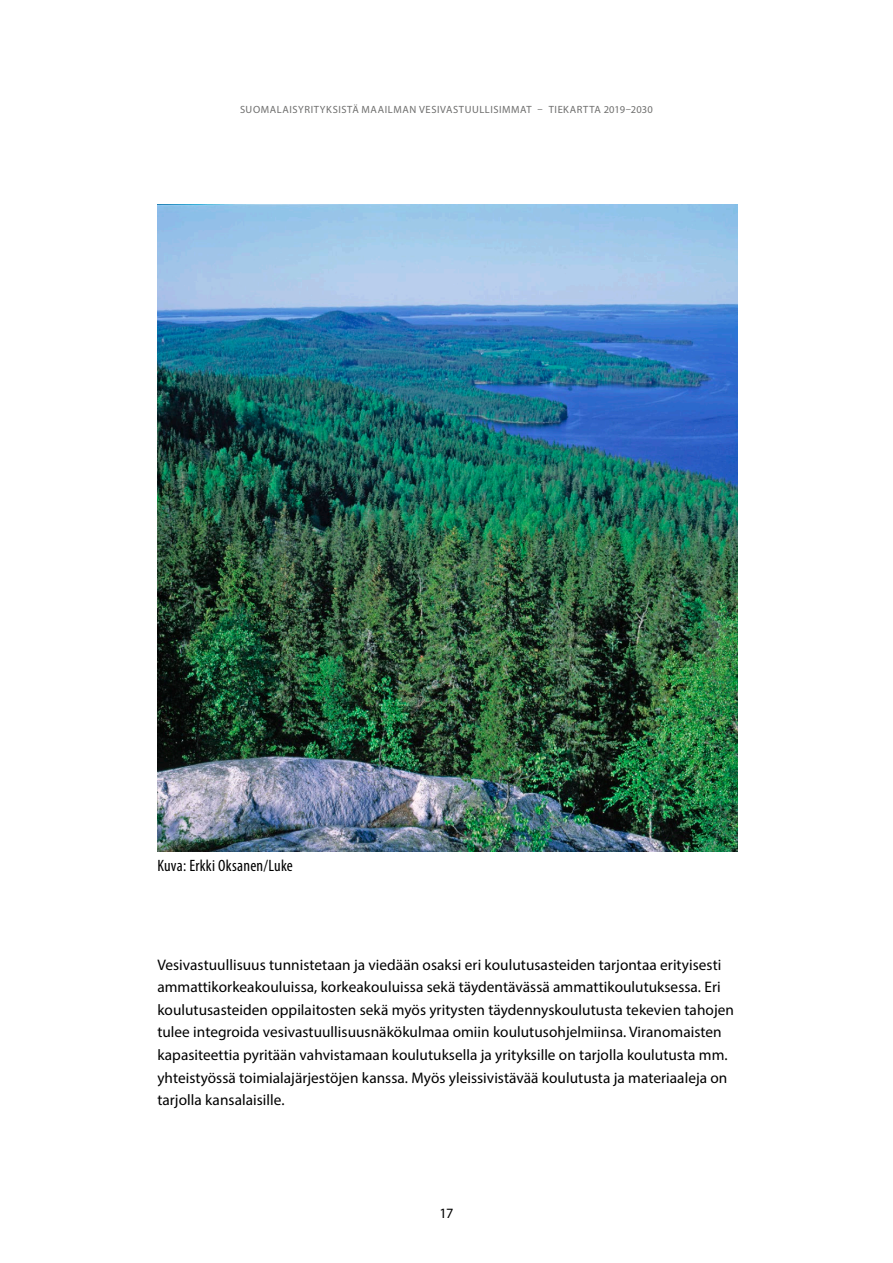
<style>
.page{position:relative;width:893px;height:1263px;background:#fff}
.page>*{position:absolute;margin:0;border:0;box-sizing:border-box;transform-origin:0 0}
._00_kuvion_otsikko{font:condensed 16.5px "Myriad Pro";letter-spacing:.015em;color:#000}
._01_Leipä_seuraavat{font:15.3px/22.5px "Myriad Pro";letter-spacing:.005em;color:#000}
.t1{font:14.25px "Myriad Pro";color:#000}
.t2{font:10.5px "Myriad Pro";letter-spacing:.055em;color:#6e6e6d}
</style>
<div class="page">
<img style="left:157px;top:204px;width:580px;height:647px">
<p class="t2" style="left:240px;top:103px;width:414px">SUOMALAISYRITYKSISTÄ MAAILMAN VESIVASTUULLISIMMAT – TIEKARTTA 2019–2030</p>
<h4 class="_00_kuvion_otsikko" style="left:157px;top:856px;width:137px">Kuva: Erkki Oksanen/Luke</h4>
<p class="_01_Leipä_seuraavat" style="left:157px;top:953px;width:578px">Vesivastuullisuus tunnistetaan ja viedään osaksi eri koulutusasteiden tarjontaa erityisesti ammattikorkeakouluissa, korkeakouluissa sekä täydentävässä ammattikoulutuksessa. Eri koulutusasteiden oppilaitosten sekä myös yritysten täydennyskoulutusta tekevien tahojen tulee integroida vesivastuullisuusnäkökulmaa omiin koulutusohjelmiinsa. Viranomaisten kapasiteettia pyritään vahvistamaan koulutuksella ja yrityksille on tarjolla koulutusta mm. yhteistyössä toimialajärjestöjen kanssa. Myös yleissivistävää koulutusta ja materiaaleja on tarjolla kansalaisille.</p>
<p class="t1" style="left:440px;top:1204px;width:15px">17</p>
</div>
